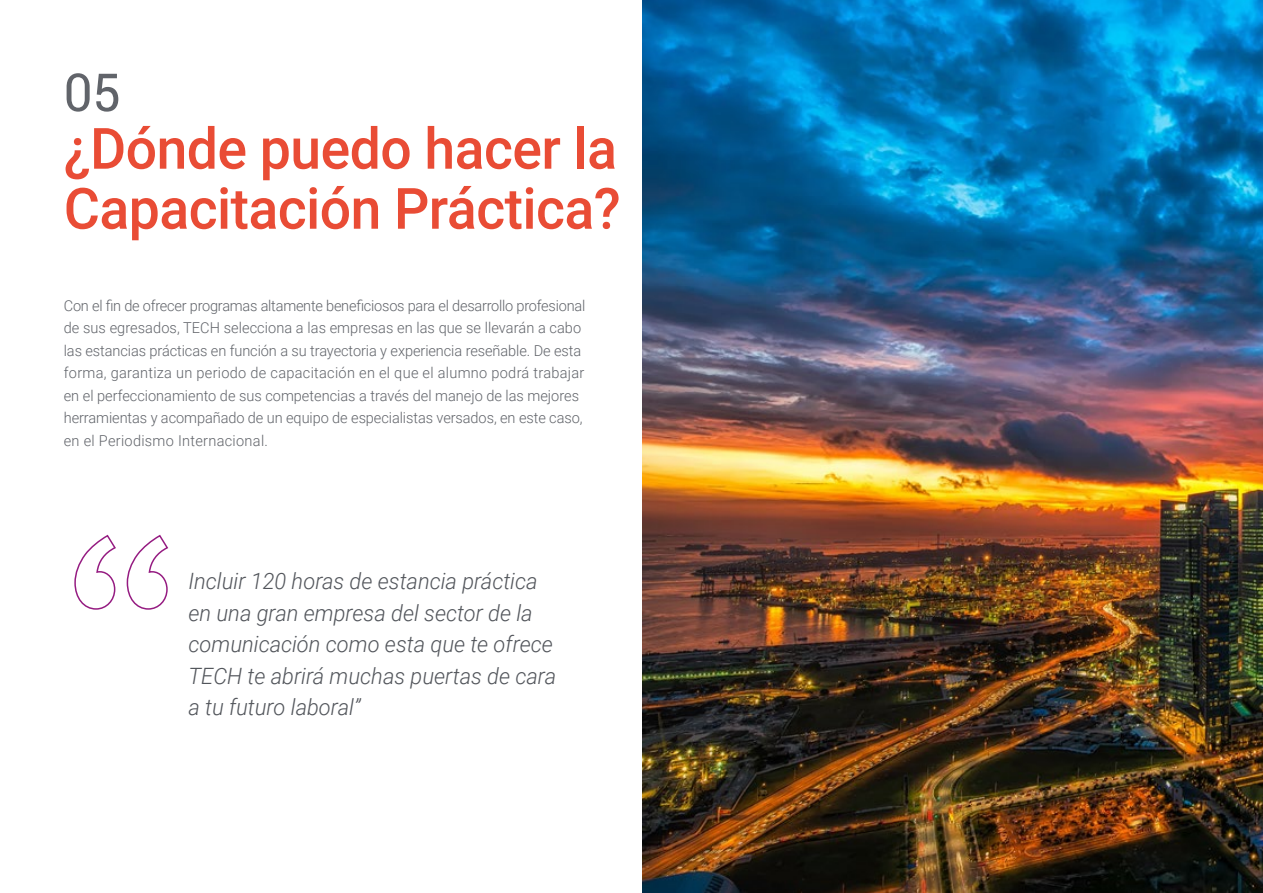
<style>
.page{position:relative;width:1263px;height:893px;background:#fff}
.page>*{position:absolute;margin:0;border:0;box-sizing:border-box;transform-origin:0 0}
.t1{font:500 57px/60px "Roboto";letter-spacing:-.01em;color:#e94c35}
.t2{font:52.5px "Roboto";color:#61646a}
.t3{font:italic 300 22.5px/31.5px "Roboto";color:#52555b}
.t4{font:300 15px/22.5px "Roboto";letter-spacing:-.005em;color:#61646a}
</style>
<div class="page">
<svg style="left:74px;top:534px;width:95px;height:76px"></svg>
<img style="left:642px;top:0;width:621px;height:893px">
<h2 class="t2" style="left:64px;top:56px;width:59px">05</h2>
<h1 class="t1" style="left:64px;top:116px;width:558px">¿Dónde puedo hacer la<br>Capacitación Práctica?</h1>
<p class="t4" style="left:64px;top:293px;width:523px">Con el fin de ofrecer programas altamente beneficiosos para el desarrollo profesional de sus egresados, TECH selecciona a las empresas en las que se llevarán a cabo las estancias prácticas en función a su trayectoria y experiencia reseñable. De esta forma, garantiza un periodo de capacitación en el que el alumno podrá trabajar en el perfeccionamiento de sus competencias a través del manejo de las mejores herramientas y acompañado de un equipo de especialistas versados, en este caso, en el Periodismo Internacional.</p>
<h3 class="t3" style="left:188px;top:565px;width:369px">Incluir 120 horas de estancia práctica en una gran empresa del sector de la comunicación como esta que te ofrece TECH te abrirá muchas puertas de cara a tu futuro laboral”</h3>
</div>
